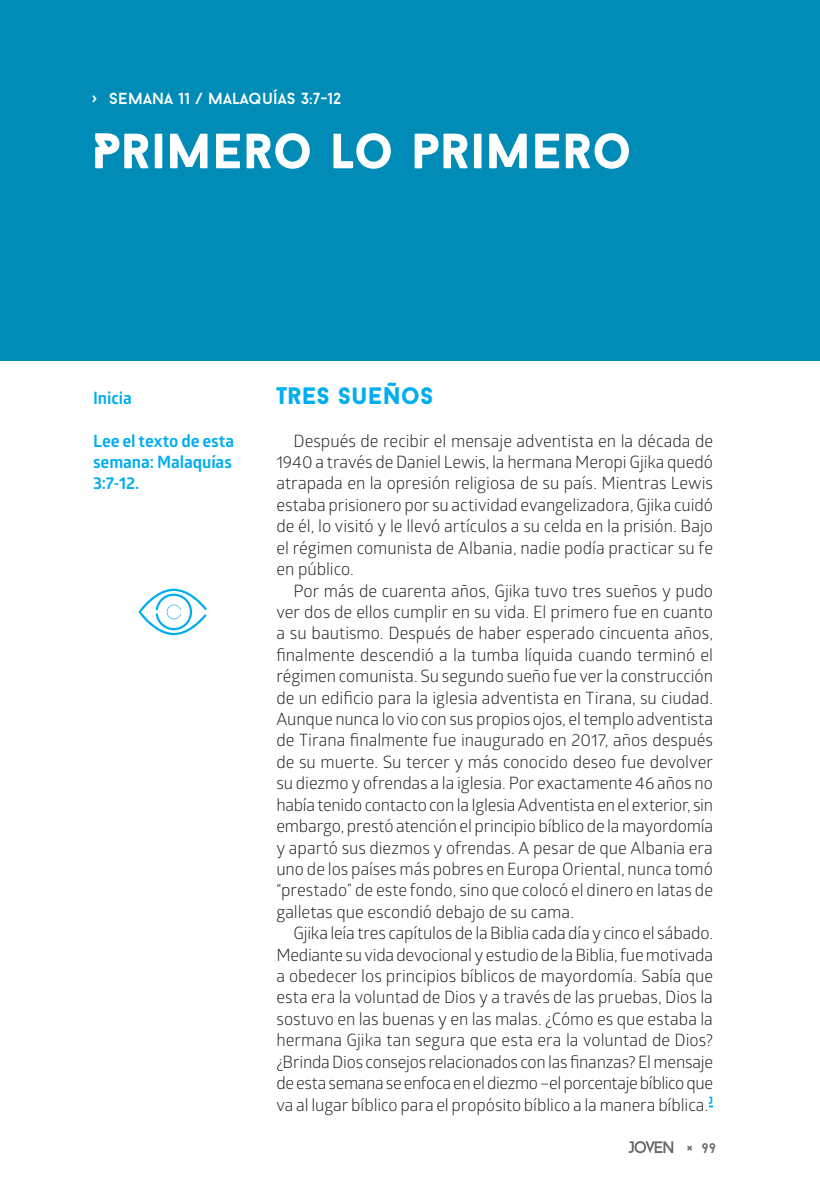
<style>
.page{position:relative;width:820px;height:1193px;background:#fff}
.page>*{position:absolute;margin:0;border:0;box-sizing:border-box;transform-origin:0 0}
.t1{font:900 50px "Baron Neue";letter-spacing:.005em;color:#fff}
.t2{font:900 24px "Baron Neue";letter-spacing:.015em;color:#00aeef}
.t3{font:17px/21.4px "Glober";letter-spacing:-.005em;color:#231f20;text-align:justify}
.t4{font:700 17px/21.4px "Glober";letter-spacing:-.005em;color:#00aeef}
.t5{font:16px "Baron Neue";letter-spacing:.01em;color:#fff}
.t6{font:14px "Baron Neue";color:#6c6d70}
.s1{font-weight:700}
</style>
<div class="page">
<div style="left:0;top:0;width:820px;height:361px;background:#008cb7"></div>
<svg style="left:139px;top:588px;width:68px;height:47px"></svg>
<svg style="left:629px;top:1141px;width:44px;height:12px"></svg>
<p class="t5" style="left:92px;top:88px;width:251px">› SEMANA 11 / MALAQUÍAS 3:7-12</p>
<h1 class="t1" style="left:92px;top:119px;width:542px">PRIMERO LO PRIMERO</h1>
<p class="t4" style="left:93px;top:387px;width:40px">Inicia</p>
<p class="t4" style="left:93px;top:429px;width:143px">Lee el texto de esta semana: Malaquías<br>3:7-12.</p>
<h2 class="t2" style="left:276px;top:380px;width:158px">TRES SUEÑOS</h2>
<p class="t3" style="left:276px;top:429px;width:438px;text-indent:17px">Después de recibir el mensaje adventista en la década de 1940 a través de Daniel Lewis, la hermana Meropi Gjika quedó atrapada en la opresión religiosa de su país. Mientras Lewis estaba prisionero por su actividad evangelizadora, Gjika cuidó de él, lo visitó y le llevó artículos a su celda en la prisión. Bajo el régimen comunista de Albania, nadie podía practicar su fe en público.</p>
<p class="t3" style="left:276px;top:579px;width:438px;text-indent:17px">Por más de cuarenta años, Gjika tuvo tres sueños y pudo ver dos de ellos cumplir en su vida. El primero fue en cuanto a su bautismo. Después de haber esperado cincuenta años, finalmente descendió a la tumba líquida cuando terminó el régimen comunista. Su segundo sueño fue ver la construcción de un edificio para la iglesia adventista en Tirana, su ciudad.<br>Aunque nunca lo vio con sus propios ojos, el templo adventista de Tirana finalmente fue inaugurado en 2017, años después de su muerte. Su tercer y más conocido deseo fue devolver su diezmo y ofrendas a la iglesia. Por exactamente 46 años no había tenido contacto con la Iglesia Adventista en el exterior, sin embargo, prestó atención el principio bíblico de la mayordomía y apartó sus diezmos y ofrendas. A pesar de que Albania era uno de los países más pobres en Europa Oriental, nunca tomó “prestado” de este fondo, sino que colocó el dinero en latas de galletas que escondió debajo de su cama.</p>
<p class="t3" style="left:276px;top:921px;width:438px;text-indent:17px">Gjika leía tres capítulos de la Biblia cada día y cinco el sábado.<br>Mediante su vida devocional y estudio de la Biblia, fue motivada a obedecer los principios bíblicos de mayordomía. Sabía que esta era la voluntad de Dios y a través de las pruebas, Dios la sostuvo en las buenas y en las malas. ¿Cómo es que estaba la hermana Gjika tan segura que esta era la voluntad de Dios? ¿Brinda Dios consejos relacionados con las finanzas? El mensaje de esta semana se enfoca en el diezmo –el porcentaje bíblico que va al lugar bíblico para el propósito bíblico a la manera bíblica.<sup>J</sup></p>
<p class="t6" style="left:687px;top:1139px;width:30px"><span class="s1">×</span> 99</p>
</div>
